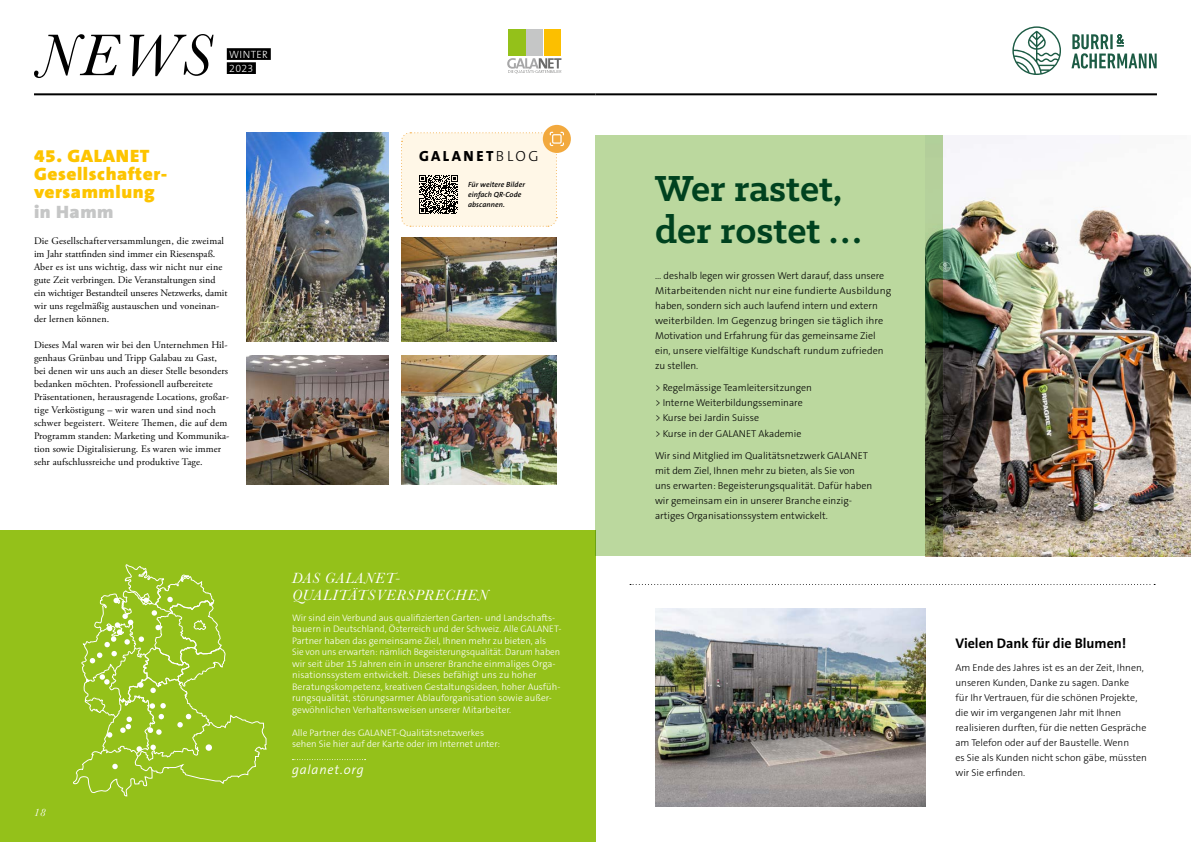
<style>
.page{position:relative;width:1191px;height:842px;background:#fff}
.page>*{position:absolute;margin:0;border:0;box-sizing:border-box;transform-origin:0 0}
.t1{font:700 41px/42.2px "Klinic Slab";color:#00421f}
.t2{font:900 18px/18px "The Sans B W9";letter-spacing:.03em;color:#fdc400;scale:1.07 1}
.t3{font:900 18px "The Sans B W9";letter-spacing:.03em;color:#c5c6c6;scale:1.07 1}
.t4{font:italic 15.3px/17.5px "Baskerville";letter-spacing:.06em;color:#fff}
.t5{font:800 14.8px "The Sans B W8";letter-spacing:.16em;color:#000}
.t6{font:700 14px "The Sans B W7";color:#000}
.t7{font:italic 300 13px "The Sans B W4";letter-spacing:.06em;color:#fff}
.t8{font:italic 11px "Baskerville";color:#fff}
.t9{font:300 10.5px/14.1px "The Sans B W3";letter-spacing:.03em;color:#fff}
.t10{font:300 10px/15px "The Sans B W3";color:#000}
.t11{font:10px/13px "Adobe Garamond Pro";letter-spacing:.01em;color:#000}
.t12{font:300 9.5px/11.5px "The Sans B W3";color:#fff}
.t13{font:italic 600 7.5px/10px "The Sans B W6";letter-spacing:.01em;color:#000}
.s1{font-family:"The Sans B W3";font-weight:300}
</style>
<div class="page">
<div style="left:227px;top:48px;width:44px;height:12px;background:#000"></div>
<div style="left:227px;top:62px;width:29px;height:12px;background:#000"></div>
<div style="left:0;top:530px;width:595px;height:312px;background:#94c11a"></div>
<svg style="left:292px;top:759px;width:73px;height:1px"></svg>
<svg style="left:73px;top:565px;width:194px;height:231px"></svg>
<div style="left:206px;top:744px;width:6px;height:7px;background:#fff;border-radius:50%"></div>
<svg style="left:34px;top:34px;width:179px;height:44px"></svg>
<hr style="left:34px;top:93px;width:561px;height:2px;background:#000">
<div style="left:544px;top:30px;width:17px;height:26px;background:#fcbf00"></div>
<div style="left:526px;top:30px;width:17px;height:26px;background:#c5c6c6"></div>
<div style="left:508px;top:30px;width:17px;height:26px;background:#94c11a"></div>
<svg style="left:507px;top:58px;width:54px;height:16px"></svg>
<div style="left:543px;top:125px;width:28px;height:28px;background:#f2a93e;border-radius:50%"></div>
<svg style="left:401px;top:132px;width:163px;height:95px;background:#f1e8d7"></svg>
<img style="left:246px;top:132px;width:142px;height:209px">
<img style="left:246px;top:355px;width:142px;height:130px">
<img style="left:401px;top:355px;width:156px;height:130px">
<img style="left:401px;top:238px;width:156px;height:103px">
<img style="left:942px;top:135px;width:249px;height:421px">
<hr style="left:595px;top:93px;width:562px;height:2px;background:#000">
<svg style="left:1012px;top:26px;width:49px;height:49px"></svg>
<svg style="left:1071px;top:34px;width:85px;height:35px"></svg>
<div style="left:595px;top:135px;width:347px;height:421px;background:#bbd89e"></div>
<svg style="left:630px;top:584px;width:525px;height:1px"></svg>
<img style="left:655px;top:608px;width:270px;height:198px">
<h2 class="t2" style="left:34px;top:147px;width:126px">45. GALANET<br>Gesellschafter&shy;versammlung</h2>
<h2 class="t3" style="left:34px;top:200px;width:76px">in Hamm</h2>
<p class="t9" style="left:229px;top:47px;width:40px">WINTER<br>2023</p>
<p class="t11" style="left:34px;top:235px;width:195px">Die Gesellschafterversammlungen, die zweimal im Jahr stattfinden sind immer ein Riesenspaß.<br>Aber es ist uns wichtig, dass wir nicht nur eine gute Zeit verbringen. Die Veranstaltungen sind ein wichtiger Bestandteil unseres Netzwerks, damit wir uns regelmäßig austauschen und voneinan&shy;der lernen können.</p>
<p class="t11" style="left:34px;top:339px;width:197px">Dieses Mal waren wir bei den Unternehmen Hil&shy;genhaus Grünbau und Tripp Galabau zu Gast, bei denen wir uns auch an dieser Stelle besonders bedanken möchten. Professionell aufbereitete Präsentationen, herausragende Locations, großar&shy;tige Verköstigung – wir waren und sind noch schwer begeistert. Weitere Themen, die auf dem Programm standen: Marketing und Kommunika&shy;tion sowie Digitalisierung. Es waren wie immer sehr aufschlussreiche und produktive Tage.</p>
<h3 class="t5" style="left:419px;top:147px;width:121px">GALANET<span class="s1">BLOG</span></h3>
<p class="t13" style="left:468px;top:179px;width:58px">Für weitere Bilder einfach QR-Code abscannen.</p>
<p class="t8" style="left:34px;top:805px;width:13px">18</p>
<h3 class="t4" style="left:292px;top:569px;width:197px">DAS GALANET-<br>QUALITÄTSVERSPRECHEN</h3>
<p class="t12" style="left:292px;top:612px;width:271px">Wir sind ein Verbund aus qualifizierten Garten- und Landschafts&shy;bauern in Deutschland, Österreich und der Schweiz. Alle GALANET-Partner haben das gemeinsame Ziel, Ihnen mehr zu bieten, als<br>Sie von uns erwarten: nämlich Begeisterungsqualität. Darum haben wir seit über 15 Jahren ein in unserer Branche einmaliges Orga&shy;nisationssystem entwickelt. Dieses befähigt uns zu hoher Beratungskompetenz, kreativen Gestaltungsideen, hoher Ausfüh&shy;rungsqualität, störungsarmer Ablauforganisation sowie außer&shy;gewöhnlichen Verhaltensweisen unserer Mitarbeiter.</p>
<p class="t12" style="left:292px;top:727px;width:210px">Alle Partner des GALANET-Qualitätsnetzwerkes sehen Sie hier auf der Karte oder im Internet unter:</p>
<h3 class="t7" style="left:292px;top:761px;width:73px">galanet.org</h3>
<h1 class="t1" style="left:655px;top:166px;width:208px">Wer rastet, der rostet …</h1>
<p class="t10" style="left:655px;top:268px;width:238px">... deshalb legen wir grossen Wert darauf, dass unsere Mitarbeitenden nicht nur eine fundierte Ausbildung haben, sondern sich auch laufend intern und extern weiterbilden. Im Gegenzug bringen sie täglich ihre Motivation und Erfahrung für das gemeinsame Ziel ein, unsere vielfältige Kundschaft rundum zufrieden zu stellen.</p>
<p class="t10" style="left:655px;top:380px;width:158px;line-height:15.3px">&gt; Regelmässige Teamleitersitzungen &gt; Interne Weiterbildungsseminare<br>&gt; Kurse bei Jardin Suisse<br>&gt; Kurse in der GALANET Akademie</p>
<p class="t10" style="left:655px;top:448px;width:219px">Wir sind Mitglied im Qualitätsnetzwerk GALANET mit dem Ziel, Ihnen mehr zu bieten, als Sie von uns erwarten: Begeisterungsqualität. Dafür haben wir gemeinsam ein in unserer Branche einzig&shy;artiges Organisationssystem entwickelt.</p>
<h3 class="t6" style="left:955px;top:634px;width:172px">Vielen Dank für die Blumen!</h3>
<p class="t10" style="left:955px;top:660px;width:193px">Am Ende des Jahres ist es an der Zeit, Ihnen, unseren Kunden, Danke zu sagen. Danke<br>für Ihr Vertrauen, für die schönen Projekte, die wir im vergangenen Jahr mit Ihnen realisieren durften, für die netten Gespräche am Telefon oder auf der Baustelle. Wenn<br>es Sie als Kunden nicht schon gäbe, müssten wir Sie erfinden.</p>
</div>
